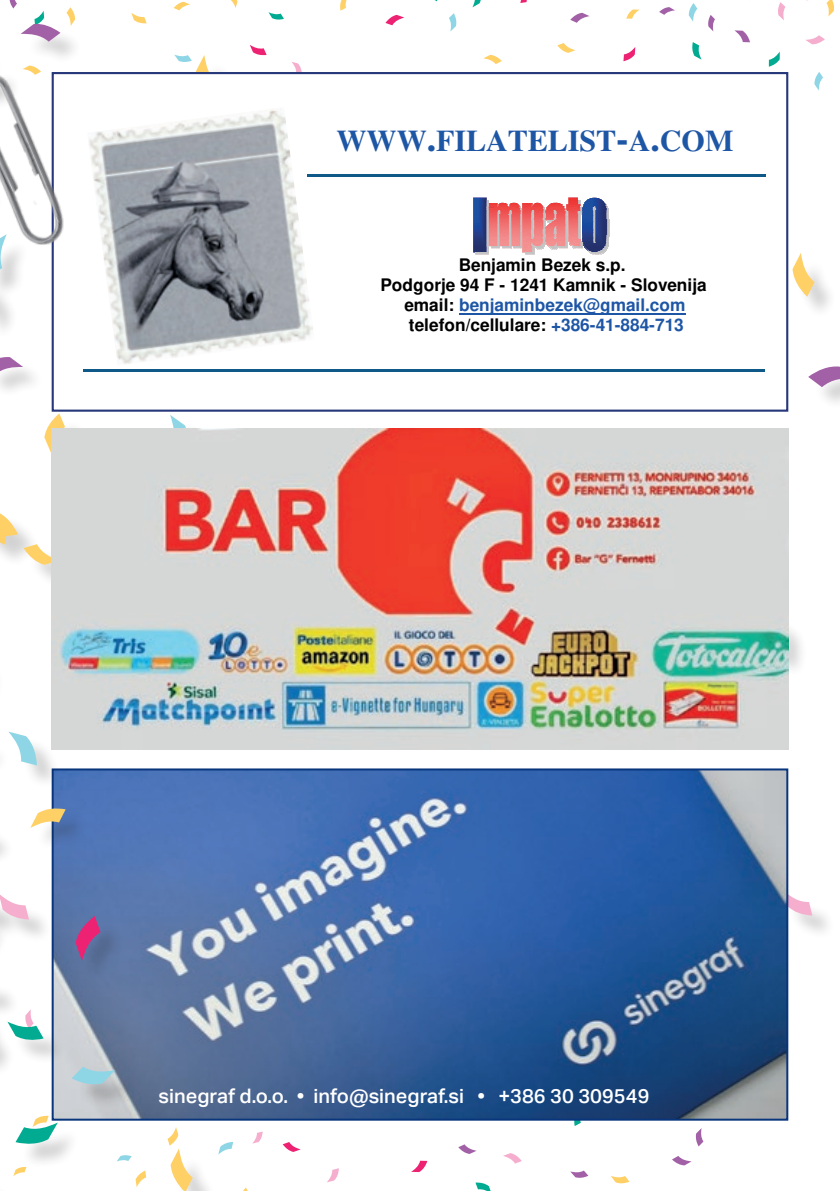
<style>
.page{position:relative;width:840px;height:1191px;background:#fff}
.page>*{position:absolute;margin:0;border:0;box-sizing:border-box;transform-origin:0 0}
.t1{font:700 30px "Times";color:#1e56a6}
.t2{font:500 20px "Aktiv Grotesk";color:#fff}
.t3{font:700 17.2px/19.8px "Helvetica";letter-spacing:-.005em;color:#000001;text-align:center}
.s1{font-size:37.4px}
.s2{color:#1e56a6}
</style>
<div class="page">
<svg style="left:475px;top:1182px;width:16px;height:9px"></svg>
<svg style="left:672px;top:1156px;width:19px;height:9px"></svg>
<svg style="left:611px;top:1176px;width:18px;height:8px"></svg>
<svg style="left:503px;top:1153px;width:18px;height:10px"></svg>
<svg style="left:411px;top:1160px;width:16px;height:12px"></svg>
<svg style="left:282px;top:1142px;width:18px;height:10px"></svg>
<svg style="left:458px;top:1144px;width:18px;height:10px"></svg>
<svg style="left:327px;top:1168px;width:12px;height:14px"></svg>
<svg style="left:573px;top:1120px;width:9px;height:6px"></svg>
<svg style="left:695px;top:1128px;width:8px;height:18px"></svg>
<svg style="left:570px;top:1170px;width:18px;height:8px"></svg>
<svg style="left:734px;top:30px;width:15px;height:12px"></svg>
<svg style="left:472px;top:0;width:9px;height:7px"></svg>
<svg style="left:806px;top:35px;width:18px;height:9px"></svg>
<svg style="left:385px;top:15px;width:19px;height:10px"></svg>
<svg style="left:570px;top:13px;width:19px;height:10px"></svg>
<svg style="left:692px;top:42px;width:9px;height:18px"></svg>
<svg style="left:483px;top:55px;width:18px;height:9px"></svg>
<svg style="left:557px;top:43px;width:18px;height:10px"></svg>
<svg style="left:623px;top:47px;width:12px;height:14px"></svg>
<svg style="left:826px;top:0;width:8px;height:17px"></svg>
<svg style="left:778px;top:2px;width:7px;height:18px"></svg>
<svg style="left:67px;top:7px;width:7px;height:5px"></svg>
<svg style="left:449px;top:13px;width:7px;height:19px"></svg>
<svg style="left:768px;top:52px;width:11px;height:15px"></svg>
<svg style="left:520px;top:0;width:7px;height:3px"></svg>
<svg style="left:281px;top:14px;width:3px;height:6px"></svg>
<svg style="left:174px;top:2px;width:16px;height:8px"></svg>
<svg style="left:340px;top:0;width:7px;height:11px"></svg>
<svg style="left:708px;top:15px;width:6px;height:16px"></svg>
<svg style="left:626px;top:10px;width:13px;height:9px"></svg>
<svg style="left:231px;top:0;width:6px;height:8px"></svg>
<svg style="left:292px;top:62px;width:10px;height:10px"></svg>
<svg style="left:659px;top:7px;width:15px;height:8px"></svg>
<svg style="left:688px;top:3px;width:9px;height:19px"></svg>
<svg style="left:814px;top:72px;width:8px;height:18px"></svg>
<svg style="left:808px;top:366px;width:31px;height:21px"></svg>
<svg style="left:792px;top:253px;width:22px;height:44px"></svg>
<svg style="left:787px;top:891px;width:24px;height:24px"></svg>
<img style="left:281px;top:771px;width:503px;height:346px">
<div style="left:0;top:12px;width:281px;height:1179px;background:#231f20;opacity:.2"></div>
<svg style="left:0;top:254px;width:7px;height:23px"></svg>
<svg style="left:16px;top:1115px;width:42px;height:29px"></svg>
<svg style="left:75px;top:916px;width:25px;height:45px"></svg>
<svg style="left:167px;top:1127px;width:26px;height:64px"></svg>
<svg style="left:174px;top:55px;width:44px;height:17px"></svg>
<svg style="left:72px;top:1066px;width:43px;height:19px"></svg>
<svg style="left:170px;top:415px;width:19px;height:13px"></svg>
<svg style="left:8px;top:731px;width:29px;height:34px"></svg>
<svg style="left:9px;top:0;width:51px;height:42px"></svg>
<svg style="left:0;top:356px;width:23px;height:19px"></svg>
<svg style="left:44px;top:413px;width:21px;height:39px"></svg>
<svg style="left:0;top:893px;width:29px;height:26px"></svg>
<svg style="left:30px;top:807px;width:36px;height:21px"></svg>
<svg style="left:7px;top:1009px;width:37px;height:31px"></svg>
<svg style="left:0;top:504px;width:52px;height:61px"></svg>
<div style="left:53px;top:73px;width:733px;height:337px;background:#fff"></div>
<img style="left:89px;top:109px;width:225px;height:255px">
<hr style="left:307px;top:174px;width:457px;height:2px;background:#0f5989">
<svg style="left:473px;top:198px;width:135px;height:57px"></svg>
<hr style="left:459px;top:313px;width:226px;height:2px;background:#1e56a6">
<hr style="left:84px;top:369px;width:680px;height:3px;background:#0f5989">
<div style="left:52px;top:72px;width:735px;height:340px;border:2px solid #26387a"></div>
<img style="left:0;top:63px;width:78px;height:191px">
<img style="left:52px;top:428px;width:735px;height:321px">
<h1 class="t1" style="left:336px;top:123px;width:398px">WWW<span class="s1">.</span>FILATELIST<span class="s1">-</span>A<span class="s1">.</span>COM</h1>
<p class="t3" style="left:380px;top:257px;width:327px">Benjamin Bezek s.p.<br>Podgorje 94 F - 1241 Kamnik - Slovenija email: <span class="s2">benjaminbezek@gmail.com </span>telefon/cellulare: <span class="s2">+386-41-884-713</span></p>
<p class="t2" style="left:158px;top:1084px;width:492px">sinegraf d.o.o. • info@sinegraf.si • +386 30 309549</p>
</div>
